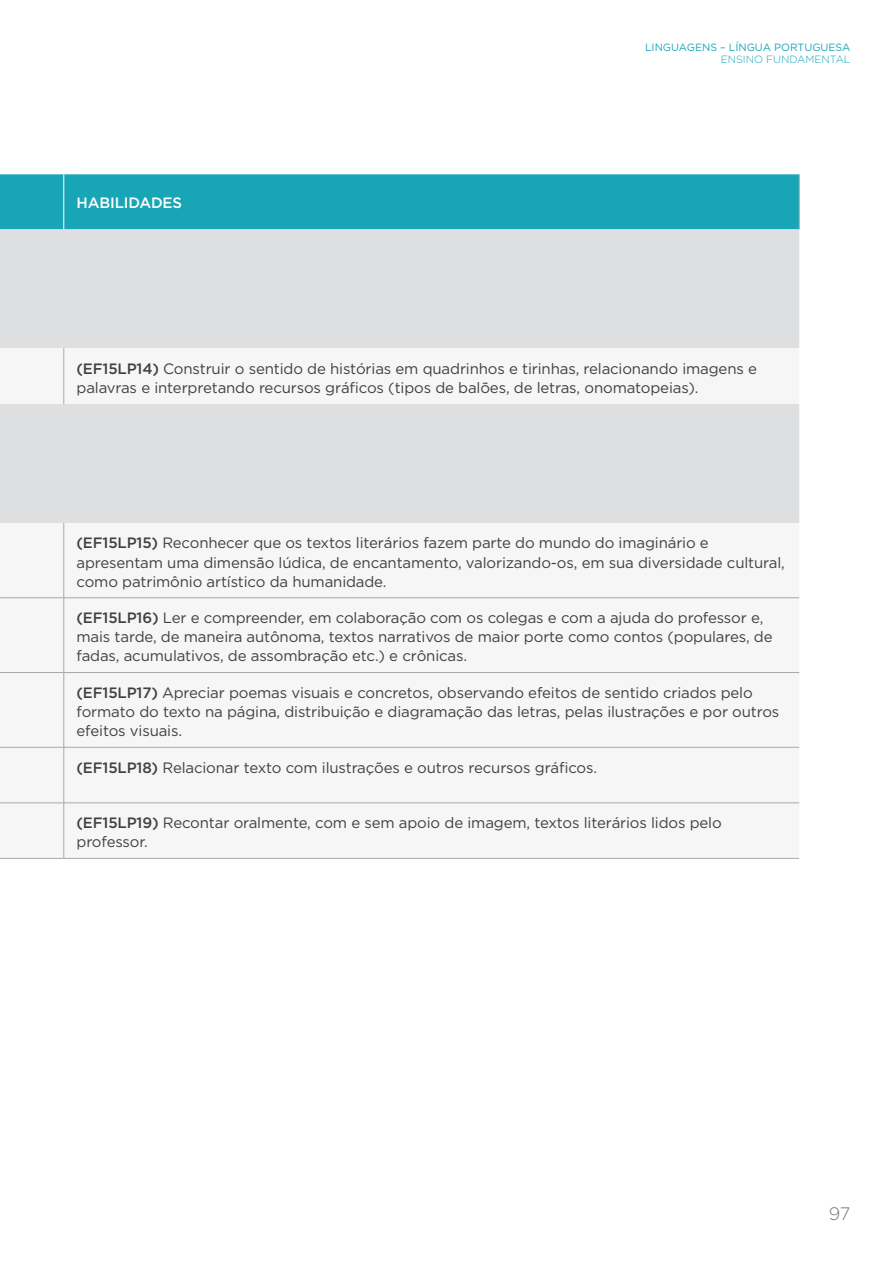
<style>
.page{position:relative;width:893px;height:1263px;background:#fff}
.page>*{position:absolute;margin:0;border:0;box-sizing:border-box;transform-origin:0 0}
.t1{font:300 18px "Gotham";color:#77787b}
.t2{font:15px/19.2px "Gotham";letter-spacing:-.01em;color:#414042}
.t3{font:500 15px "Gotham";letter-spacing:-.01em;color:#fff}
.t4{font:10.5px "Gotham";color:#18a6b7}
.t5{font:300 10.5px "Gotham";color:#18a6b7}
.s1{font-weight:500}
</style>
<div class="page">
<div style="left:0;top:174px;width:799px;height:55px;background:#18a6b7"></div>
<div style="left:0;top:229px;width:799px;height:119px;background:#dedfe0"></div>
<svg style="left:0;top:348px;width:799px;height:510px;fill:#f6f6f6"></svg>
<hr style="left:64px;top:348px;width:1px;height:56px;background:#a7a9ac">
<hr style="left:0;top:597px;width:64px;height:1px;background:#a7a9ac">
<hr style="left:64px;top:523px;width:1px;height:75px;background:#a7a9ac">
<hr style="left:64px;top:597px;width:735px;height:1px;background:#a7a9ac">
<hr style="left:64px;top:598px;width:1px;height:74px;background:#a7a9ac">
<hr style="left:0;top:672px;width:64px;height:1px;background:#a7a9ac">
<hr style="left:64px;top:672px;width:735px;height:1px;background:#a7a9ac">
<hr style="left:64px;top:673px;width:1px;height:74px;background:#a7a9ac">
<hr style="left:0;top:747px;width:64px;height:1px;background:#a7a9ac">
<hr style="left:64px;top:747px;width:735px;height:1px;background:#a7a9ac">
<hr style="left:64px;top:747px;width:1px;height:56px;background:#a7a9ac">
<hr style="left:64px;top:803px;width:1px;height:55px;background:#a7a9ac">
<hr style="left:0;top:858px;width:64px;height:1px;background:#a7a9ac">
<hr style="left:64px;top:858px;width:735px;height:1px;background:#a7a9ac">
<hr style="left:64px;top:174px;width:1px;height:55px;background:#fff">
<hr style="left:0;top:802px;width:64px;height:1px;background:#a7a9ac">
<hr style="left:64px;top:802px;width:735px;height:1px;background:#a7a9ac">
<hr style="left:799px;top:174px;width:1px;height:55px;background:#a7a9ac">
<p class="t3" style="left:77px;top:194px;width:107px">HABILIDADES</p>
<p class="t4" style="left:645px;top:42px;width:207px">LINGUAGENS – LÍNGUA PORTUGUESA</p>
<p class="t5" style="left:721px;top:54px;width:131px">ENSINO FUNDAMENTAL</p>
<p class="t2" style="left:77px;top:358px;width:682px"><span class="s1">(EF15LP14)</span> Construir o sentido de histórias em quadrinhos e tirinhas, relacionando imagens e palavras e interpretando recursos gráficos (tipos de balões, de letras, onomatopeias).</p>
<p class="t2" style="left:77px;top:533px;width:710px"><span class="s1">(EF15LP15)</span> Reconhecer que os textos literários fazem parte do mundo do imaginário e apresentam uma dimensão lúdica, de encantamento, valorizando-os, em sua diversidade cultural, como patrimônio artístico da humanidade.</p>
<p class="t2" style="left:77px;top:608px;width:698px"><span class="s1">(EF15LP16)</span> Ler e compreender, em colaboração com os colegas e com a ajuda do professor e, mais tarde, de maneira autônoma, textos narrativos de maior porte como contos (populares, de fadas, acumulativos, de assombração etc.) e crônicas.</p>
<p class="t2" style="left:77px;top:683px;width:704px"><span class="s1">(EF15LP17)</span> Apreciar poemas visuais e concretos, observando efeitos de sentido criados pelo formato do texto na página, distribuição e diagramação das letras, pelas ilustrações e por outros efeitos visuais.</p>
<p class="t2" style="left:77px;top:757px;width:522px"><span class="s1">(EF15LP18)</span> Relacionar texto com ilustrações e outros recursos gráficos.</p>
<p class="t2" style="left:77px;top:813px;width:647px"><span class="s1">(EF15LP19)</span> Recontar oralmente, com e sem apoio de imagem, textos literários lidos pelo professor.</p>
<p class="t1" style="left:829px;top:1203px;width:23px">97</p>
</div>
